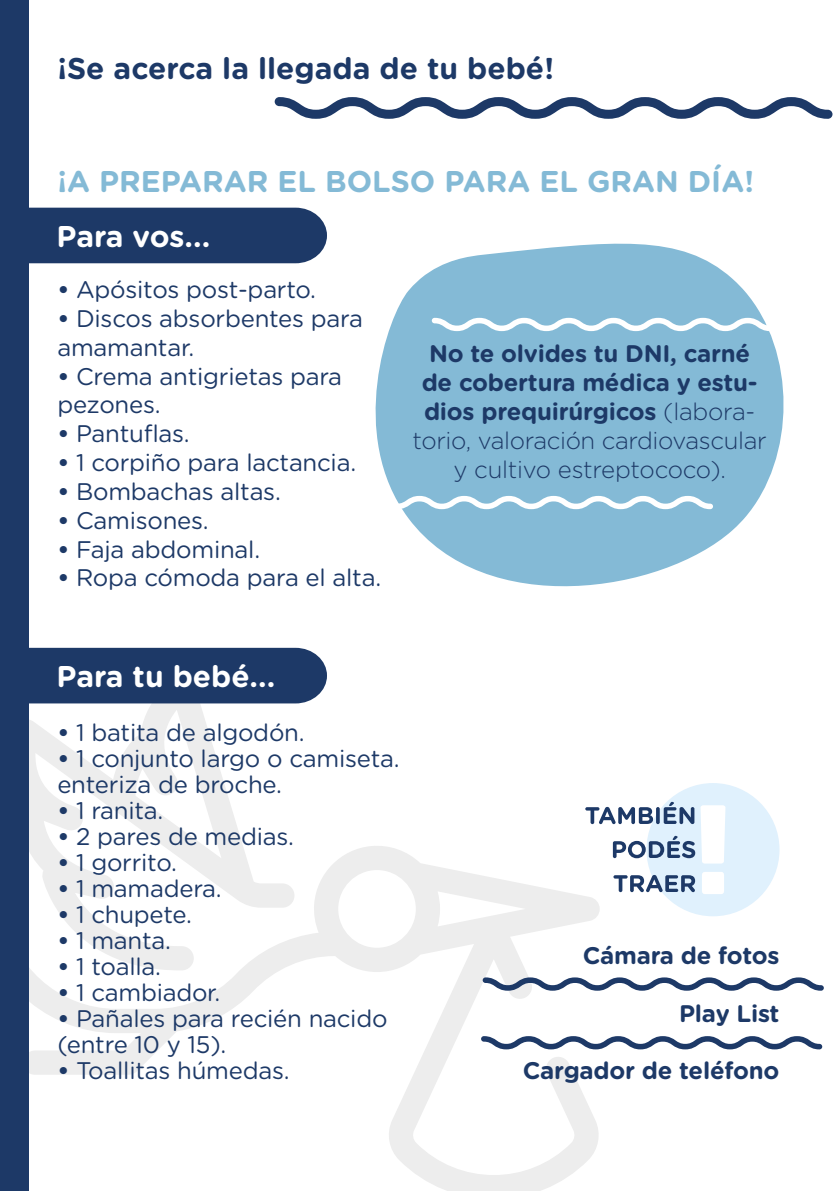
<style>
.page{position:relative;width:840px;height:1191px;background:#fff}
.page>*{position:absolute;margin:0;border:0;box-sizing:border-box;transform-origin:0 0}
.t1{font:700 30px "Gotham Rounded";color:#84bad6}
.t2{font:700 30px "Gotham Rounded";color:#1d3967}
.t3{font:700 30px "Gotham Rounded";color:#fff}
.t4{font:24px/28.8px "Gotham Rounded";letter-spacing:-.01em;color:#1d3967}
.t5{font:700 24px/28.8px "Gotham Rounded";letter-spacing:-.01em;color:#1d3967;text-align:center}
.s1{font-weight:700}
.s2{font-weight:300}
</style>
<div class="page">
<svg style="left:28px;top:703px;width:266px;height:141px"></svg>
<svg style="left:28px;top:844px;width:573px;height:347px"></svg>
<svg style="left:274px;top:97px;width:558px;height:22px"></svg>
<div style="left:28px;top:208px;width:299px;height:55px;background:#1d3967"></div>
<div style="left:28px;top:648px;width:299px;height:55px;background:#1d3967"></div>
<svg style="left:375px;top:243px;width:409px;height:344px;fill:#84bad6"></svg>
<svg style="left:431px;top:318px;width:341px;height:13px"></svg>
<svg style="left:375px;top:496px;width:337px;height:13px"></svg>
<svg style="left:482px;top:977px;width:341px;height:13px"></svg>
<svg style="left:481px;top:1036px;width:340px;height:13px"></svg>
<svg style="left:585px;top:783px;width:194px;height:133px"></svg>
<div style="left:0;top:0;width:28px;height:1191px;background:#1d3967"></div>
<p class="t2" style="left:57px;top:46px;width:498px">¡Se acerca la llegada de tu bebé!</p>
<p class="t1" style="left:57px;top:159px;width:697px">¡A PREPARAR EL BOLSO PARA EL GRAN DÍA!</p>
<p class="t3" style="left:57px;top:214px;width:155px">Para vos...</p>
<p class="t4" style="left:57px;top:274px;width:260px"><span class="s1">•</span> Apósitos post-parto.</p>
<p class="t4" style="left:57px;top:303px;width:307px"><span class="s1">•</span> Discos absorbentes para amamantar.</p>
<p class="t4" style="left:57px;top:361px;width:286px"><span class="s1">•</span> Crema antigrietas para pezones.</p>
<p class="t4" style="left:57px;top:418px;width:134px"><span class="s1">•</span> Pantuflas.</p>
<p class="t4" style="left:57px;top:447px;width:300px"><span class="s1">•</span> 1 corpiño para lactancia.</p>
<p class="t4" style="left:57px;top:476px;width:225px"><span class="s1">•</span> Bombachas altas.</p>
<p class="t4" style="left:57px;top:505px;width:153px"><span class="s1">•</span> Camisones.</p>
<p class="t4" style="left:57px;top:533px;width:204px"><span class="s1">•</span> Faja abdominal.</p>
<p class="t4" style="left:57px;top:562px;width:325px"><span class="s1">•</span> Ropa cómoda para el alta.</p>
<p class="t5" style="left:412px;top:338px;width:355px">No te olvides tu DNI, carné de cobertura médica y estu&shy;dios prequirúrgicos <span class="s2">(labora&shy;torio, valoración cardiovascular y cultivo estreptococo).</span></p>
<p class="t3" style="left:57px;top:654px;width:220px">Para tu bebé...</p>
<p class="t4" style="left:57px;top:716px;width:248px"><span class="s1">•</span> 1 batita de algodón.</p>
<p class="t4" style="left:57px;top:744px;width:343px;line-height:26px"><span class="s1">•</span> 1 conjunto largo o camiseta. enteriza de broche.</p>
<p class="t4" style="left:57px;top:794px;width:107px"><span class="s1">•</span> 1 ranita.</p>
<p class="t4" style="left:57px;top:820px;width:238px"><span class="s1">•</span> 2 pares de medias.</p>
<p class="t4" style="left:57px;top:846px;width:121px"><span class="s1">•</span> 1 gorrito.</p>
<p class="t4" style="left:57px;top:872px;width:166px"><span class="s1">•</span> 1 mamadera.</p>
<p class="t4" style="left:57px;top:898px;width:136px"><span class="s1">•</span> 1 chupete.</p>
<p class="t4" style="left:57px;top:924px;width:115px"><span class="s1">•</span> 1 manta.</p>
<p class="t4" style="left:57px;top:950px;width:105px"><span class="s1">•</span> 1 toalla.</p>
<p class="t4" style="left:57px;top:976px;width:164px"><span class="s1">•</span> 1 cambiador.</p>
<p class="t4" style="left:57px;top:1004px;width:331px;line-height:26px"><span class="s1">•</span> Pañales para recién nacido (entre 10 y 15).</p>
<p class="t4" style="left:57px;top:1054px;width:233px"><span class="s1">•</span> Toallitas húmedas.</p>
<p class="t5" style="left:582px;top:940px;width:198px">Cámara de fotos</p>
<p class="t5" style="left:678px;top:997px;width:102px">Play List</p>
<p class="t5" style="left:522px;top:1055px;width:258px">Cargador de teléfono</p>
</div>
